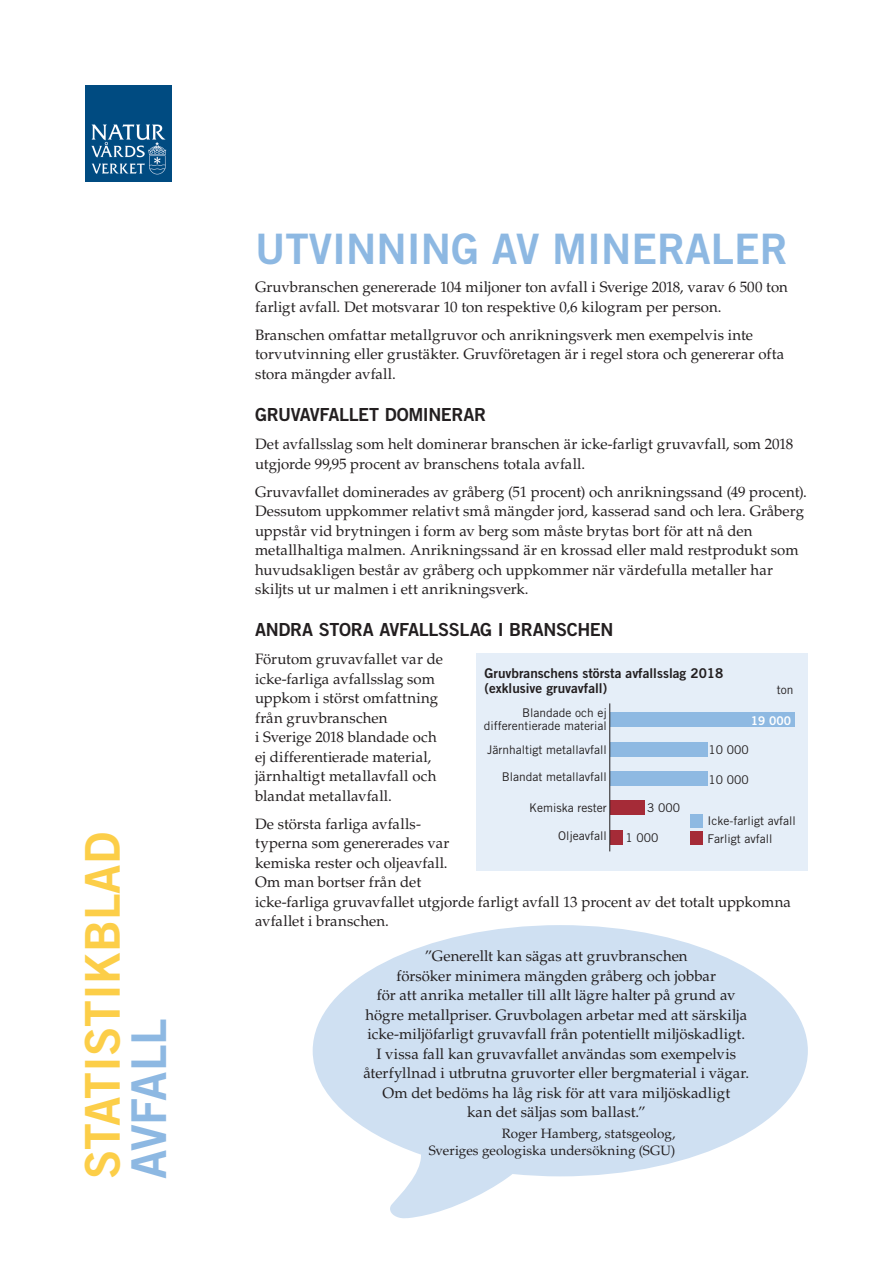
<style>
.page{position:relative;width:893px;height:1263px;background:#fff}
.page>*{position:absolute;margin:0;border:0;box-sizing:border-box;transform-origin:0 0}
.t1{font:48px "Trade Gothic LT Std Bd 2";color:#fcce48}
.t2{font:48px "Trade Gothic LT Std Bd 2";color:#8db8e2}
.t3{font:42px "Trade Gothic LT Std Bd 2";color:#8db8e2}
.Underrubrik{font:18px "Trade Gothic LT Std Bd 2";letter-spacing:-.02em;color:#231f20}
.bröd{font:15px/19.5px "Palatino LT Std";color:#231f20}
.bröd-2{font:13.5px/16.5px "Palatino LT Std";color:#231f20;text-align:right}
.t4{font:13.5px/15px "Trade Gothic LT Std Bd 2";color:#231f20}
.t5{font:12px/12.8px "Trade Gothic LT Std";color:#231f20;text-align:right}
.t6{font:12px "Trade Gothic LT Std Bd 2";color:#fff}
</style>
<div class="page">
<img style="left:85px;top:85px;width:86px;height:97px">
<div style="left:476px;top:653px;width:332px;height:218px;background:#e5eef8"></div>
<div style="left:610px;top:712px;width:185px;height:15px;background:#8eb9e2"></div>
<div style="left:610px;top:742px;width:97px;height:14px;background:#8eb9e2"></div>
<div style="left:610px;top:771px;width:97px;height:14px;background:#8eb9e2"></div>
<div style="left:610px;top:801px;width:34px;height:14px;background:#a52b37"></div>
<div style="left:610px;top:830px;width:13px;height:14px;background:#a52b37"></div>
<hr style="left:609px;top:703px;width:1px;height:148px;background:#231f20">
<div style="left:690px;top:814px;width:13px;height:14px;background:#8eb9e2"></div>
<div style="left:690px;top:831px;width:13px;height:14px;background:#a52b37"></div>
<svg style="left:313px;top:925px;width:495px;height:293px;fill:#cfe0f2"></svg>
<p class="t1" style="left:73px;top:1179px;width:348px;rotate:-90deg">STATISTIKBLAD</p>
<p class="t2" style="left:119px;top:1179px;width:162px;rotate:-90deg">AVFALL</p>
<p class="t3" style="left:255px;top:223px;width:534px">UTVINNING AV MINERALER</p>
<p class="bröd" style="left:255px;top:278px;width:534px">Gruvbranschen genererade 104 miljoner ton avfall i Sverige 2018, varav 6 500 ton farligt avfall. Det motsvarar 10 ton respektive 0,6 kilogram per person.</p>
<p class="bröd" style="left:255px;top:325px;width:531px">Branschen omfattar metallgruvor och anrikningsverk men exempelvis inte torvutvinning eller grustäkter. Gruvföretagen är i regel stora och genererar ofta stora mängder avfall.</p>
<p class="Underrubrik" style="left:255px;top:403px;width:233px">GRUVAVFALLET DOMINERAR</p>
<p class="bröd" style="left:255px;top:434px;width:540px">Det avfallsslag som helt dominerar branschen är icke-farligt gruvavfall, som 2018 utgjorde 99,95 procent av branschens totala avfall.</p>
<p class="bröd" style="left:255px;top:482px;width:553px">Gruvavfallet dominerades av gråberg (51 procent) och anrikningssand (49 procent).<br>Dessutom uppkommer relativt små mängder jord, kasserad sand och lera. Gråberg uppstår vid brytningen i form av berg som måste brytas bort för att nå den metallhaltiga malmen. Anrikningssand är en krossad eller mald restprodukt som huvudsakligen består av gråberg och uppkommer när värdefulla metaller har skiljts ut ur malmen i ett anrikningsverk.</p>
<p class="Underrubrik" style="left:255px;top:619px;width:360px">ANDRA STORA AVFALLSSLAG I BRANSCHEN</p>
<p class="bröd" style="left:255px;top:650px;width:189px">Förutom gruvavfallet var de icke-farliga avfallsslag som uppkom i störst omfattning från gruvbranschen<br>i Sverige 2018 blandade och ej differentierade material, järnhaltigt metallavfall och blandat metallavfall.</p>
<p class="bröd" style="left:255px;top:814px;width:537px">De största farliga avfalls-<br>typerna som genererades var<br>kemiska rester och oljeavfall.<br>Om man bortser från det<br>icke-farliga gruvavfallet utgjorde farligt avfall 13 procent av det totalt uppkomna avfallet i branschen.</p>
<p class="t4" style="left:485px;top:665px;width:240px">Gruvbranschens största avfallsslag 2018 (exklusive gruvavfall)</p>
<p class="t5" style="left:777px;top:683px;width:18px">ton</p>
<p class="t5" style="left:484px;top:706px;width:124px">Blandade och ej differentierade material</p>
<p class="t6" style="left:751px;top:713px;width:42px">19 000</p>
<p class="t5" style="left:487px;top:743px;width:121px">Järnhaltigt metallavfall</p>
<p class="t5" style="left:708px;top:743px;width:42px">10 000</p>
<p class="t5" style="left:502px;top:770px;width:106px">Blandat metallavfall</p>
<p class="t5" style="left:708px;top:773px;width:42px">10 000</p>
<p class="t5" style="left:647px;top:801px;width:34px">3 000</p>
<p class="t5" style="left:529px;top:801px;width:79px">Kemiska rester</p>
<p class="t5" style="left:707px;top:814px;width:90px">Icke-farligt avfall</p>
<p class="t5" style="left:558px;top:829px;width:50px">Oljeavfall</p>
<p class="t5" style="left:626px;top:831px;width:34px">1 000</p>
<p class="t5" style="left:707px;top:832px;width:66px">Farligt avfall</p>
<p class="bröd" style="left:363px;top:947px;width:387px;text-align:center">”Generellt kan sägas att gruvbranschen<br>försöker minimera mängden gråberg och jobbar<br>för att anrika metaller till allt lägre halter på grund av högre metallpriser. Gruvbolagen arbetar med att särskilja icke-miljöfarligt gruvavfall från potentiellt miljöskadligt.<br>I vissa fall kan gruvavfallet användas som exempelvis återfyllnad i utbrutna gruvorter eller bergmaterial i vägar.<br>Om det bedöms ha låg risk för att vara miljöskadligt<br>kan det säljas som ballast.”</p>
<p class="bröd-2" style="left:429px;top:1125px;width:248px">Roger Hamberg, statsgeolog,<br>Sveriges geologiska undersökning (SGU)</p>
</div>
